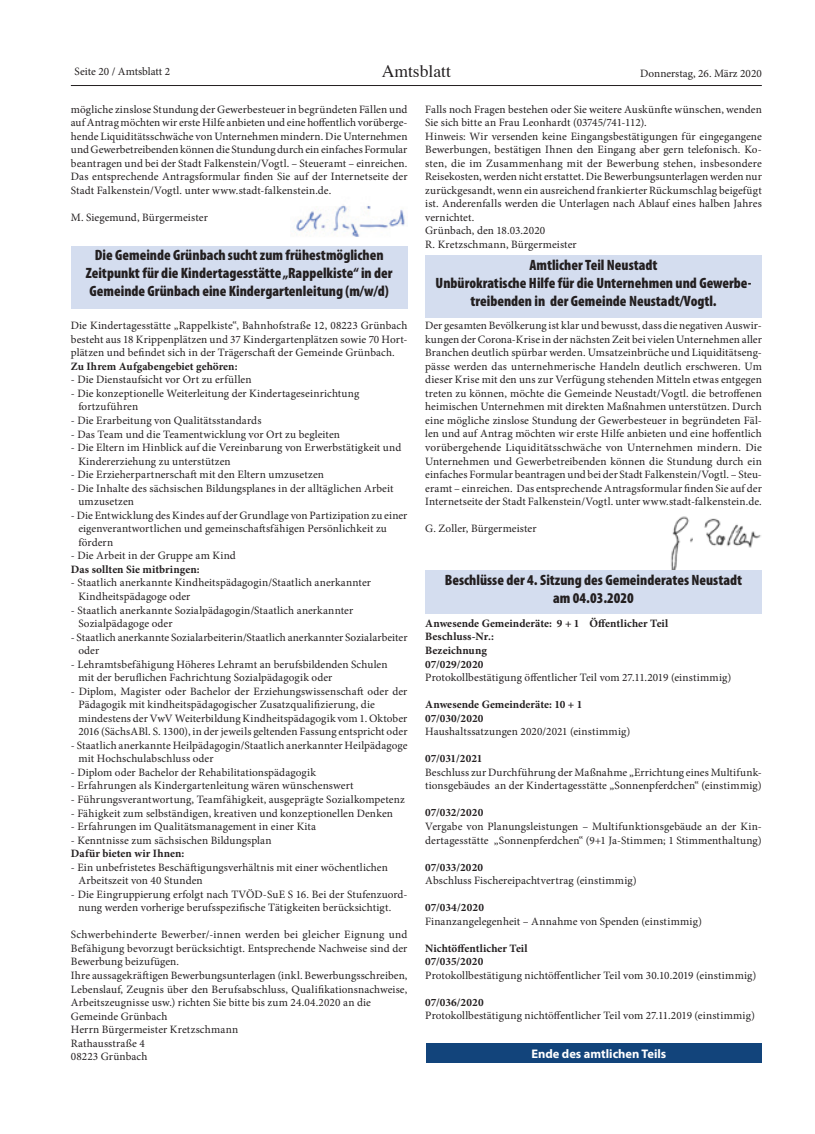
<style>
.page{position:relative;width:815px;height:1134px;background:#fff}
.page>*{position:absolute;margin:0;border:0;box-sizing:border-box;transform-origin:0 0}
.t1{font:17.5px "Times";color:#231f20}
.t2{font:900 condensed 15px/18px "Myriad Pro";color:#231f20;text-align:center}
.t3{font:700 12.5px "Myriad Pro";color:#fff}
.t4{font:11.25px/13.5px "Minion Pro";letter-spacing:.01em;color:#231f20}
.t5{font:700 11.25px/13.5px "Minion Pro";letter-spacing:.005em;color:#231f20}
</style>
<div class="page">
<hr style="left:71px;top:85px;width:691px;height:1px;background:#231f20">
<img style="left:670px;top:516px;width:91px;height:54px">
<img style="left:295px;top:205px;width:110px;height:32px">
<div style="left:71px;top:246px;width:336px;height:62px;background:#d4ddef"></div>
<div style="left:425px;top:255px;width:337px;height:63px;background:#d4ddef"></div>
<div style="left:425px;top:570px;width:337px;height:43px;background:#d4ddef"></div>
<div style="left:426px;top:1044px;width:335px;height:19px;background:#12447b"></div>
<p class="t4" style="left:75px;top:65px;width:97px">Seite 20 / Amtsblatt 2</p>
<h1 class="t1" style="left:382px;top:55px;width:71px">Amtsblatt</h1>
<p class="t4" style="left:640px;top:67px;width:123px">Donnerstag, 26. März 2020</p>
<p class="t4" style="left:425px;top:102px;width:338px">Falls noch Fragen bestehen oder Sie weitere Auskünfte wünschen, wenden Sie sich bitte an Frau Leonhardt (03745/741-112).<br>Hinweis: Wir versenden keine Eingangsbestätigungen für eingegangene Bewerbungen, bestätigen Ihnen den Eingang aber gern telefonisch. Ko&shy;sten, die im Zusammenhang mit der Bewerbung stehen, insbesondere Reisekosten, werden nicht erstattet. Die Bewerbungsunterlagen werden nur zurückgesandt, wenn ein ausreichend frankierter Rückumschlag beigefügt ist. Anderenfalls werden die Unterlagen nach Ablauf eines halben Jahres vernichtet.<br>Grünbach, den 18.03.2020<br>R. Kretzschmann, Bürgermeister</p>
<p class="t4" style="left:71px;top:102px;width:338px;text-align:justify">mögliche zinslose Stundung der Gewerbesteuer in begründeten Fällen und auf Antrag möchten wir erste Hilfe anbieten und eine hoffentlich vorüberge&shy;hende Liquiditätsschwäche von Unternehmen mindern. Die Unternehmen und Gewerbetreibenden können die Stundung durch ein einfaches Formular beantragen und bei der Stadt Falkenstein/Vogtl. – Steueramt – einreichen.<br>Das entsprechende Antragsformular finden Sie auf der Internetseite der Stadt Falkenstein/Vogtl. unter www.stadt-falkenstein.de.</p>
<p class="t4" style="left:71px;top:211px;width:139px">M. Siegemund, Bürgermeister</p>
<h2 class="t2" style="left:86px;top:246px;width:308px">Die Gemeinde Grünbach sucht zum frühestmöglichen<br>Zeitpunkt für die Kindertagesstätte „Rappelkiste“ in der<br>Gemeinde Grünbach eine Kindergartenleitung (m/w/d)</h2>
<h2 class="t2" style="left:436px;top:255px;width:317px">Amtlicher Teil Neustadt<br>Unbürokratische Hilfe für die Unternehmen und Gewerbe&shy;treibenden in der Gemeinde Neustadt/Vogtl.</h2>
<p class="t4" style="left:71px;top:319px;width:338px;text-align:justify">Die Kindertagesstätte „Rappelkiste“, Bahnhofstraße 12, 08223 Grünbach besteht aus 18 Krippenplätzen und 37 Kindergartenplätzen sowie 70 Hort&shy;plätzen und befindet sich in der Trägerschaft der Gemeinde Grünbach.</p>
<p class="t5" style="left:71px;top:359px;width:168px">Zu Ihrem Aufgabengebiet gehören:</p>
<p class="t4" style="left:71px;top:373px;width:182px">- Die Dienstaufsicht vor Ort zu erfüllen</p>
<p class="t4" style="left:78px;top:387px;width:282px;text-indent:-8px">- Die konzeptionelle Weiterleitung der Kindertageseinrichtung fortzuführen</p>
<p class="t4" style="left:71px;top:414px;width:192px">- Die Erarbeitung von Qualitätsstandards</p>
<p class="t4" style="left:71px;top:427px;width:271px">- Das Team und die Teamentwicklung vor Ort zu begleiten</p>
<p class="t4" style="left:78px;top:441px;width:324px;text-indent:-8px">- Die Eltern im Hinblick auf die Vereinbarung von Erwerbstätigkeit und<br>Kindererziehung zu unterstützen</p>
<p class="t4" style="left:71px;top:468px;width:255px">- Die Erzieherpartnerschaft mit den Eltern umzusetzen</p>
<p class="t4" style="left:78px;top:481px;width:317px;text-indent:-8px">- Die Inhalte des sächsischen Bildungsplanes in der alltäglichen Arbeit umzusetzen</p>
<p class="t4" style="left:78px;top:508px;width:331px;text-indent:-8px">- Die Entwicklung des Kindes auf der Grundlage von Partizipation zu einer eigenverantwortlichen und gemeinschaftsfähigen Persönlichkeit zu fördern</p>
<p class="t4" style="left:71px;top:549px;width:166px">- Die Arbeit in der Gruppe am Kind</p>
<p class="t5" style="left:71px;top:562px;width:130px">Das sollten Sie mitbringen:</p>
<p class="t4" style="left:78px;top:576px;width:294px;text-indent:-8px">- Staatlich anerkannte Kindheitspädagogin/Staatlich anerkannter<br>Kindheitspädagoge oder</p>
<p class="t4" style="left:78px;top:603px;width:276px;text-indent:-8px">- Staatlich anerkannte Sozialpädagogin/Staatlich anerkannter<br>Sozialpädagoge oder</p>
<p class="t4" style="left:78px;top:630px;width:331px;text-indent:-8px">- Staatlich anerkannte Sozialarbeiterin/Staatlich anerkannter Sozialarbeiter oder</p>
<p class="t4" style="left:78px;top:657px;width:311px;text-indent:-8px">- Lehramtsbefähigung Höheres Lehramt an berufsbildenden Schulen mit der beruflichen Fachrichtung Sozialpädagogik oder</p>
<p class="t4" style="left:78px;top:684px;width:331px;text-indent:-8px">- Diplom, Magister oder Bachelor der Erziehungswissenschaft oder der Pädagogik mit kindheitspädagogischer Zusatzqualifizierung, die mindestens der VwV Weiterbildung Kindheitspädagogik vom 1. Oktober 2016 (SächsABl. S. 1300), in der jeweils geltenden Fassung entspricht oder</p>
<p class="t4" style="left:78px;top:738px;width:331px;text-indent:-8px">- Staatlich anerkannte Heilpädagogin/Staatlich anerkannter Heilpädagoge mit Hochschulabschluss oder</p>
<p class="t4" style="left:71px;top:766px;width:247px">- Diplom oder Bachelor der Rehabilitationspädagogik</p>
<p class="t4" style="left:71px;top:779px;width:284px">- Erfahrungen als Kindergartenleitung wären wünschenswert</p>
<p class="t4" style="left:71px;top:793px;width:335px">- Führungsverantwortung, Teamfähigkeit, ausgeprägte Sozialkompetenz</p>
<p class="t4" style="left:71px;top:806px;width:324px">- Fähigkeit zum selbständigen, kreativen und konzeptionellen Denken</p>
<p class="t4" style="left:71px;top:820px;width:247px">- Erfahrungen im Qualitätsmanagement in einer Kita</p>
<p class="t4" style="left:71px;top:833px;width:202px">- Kenntnisse zum sächsischen Bildungsplan</p>
<p class="t5" style="left:71px;top:847px;width:115px">Dafür bieten wir Ihnen:</p>
<p class="t4" style="left:78px;top:860px;width:311px;text-indent:-8px">- Ein unbefristetes Beschäftigungsverhältnis mit einer wöchentlichen<br>Arbeitszeit von 40 Stunden</p>
<p class="t4" style="left:78px;top:887px;width:331px;text-indent:-8px">- Die Eingruppierung erfolgt nach TVÖD-SuE S 16. Bei der Stufenzuord&shy;nung werden vorherige berufsspezifische Tätigkeiten berücksichtigt.</p>
<p class="t4" style="left:71px;top:928px;width:338px">Schwerbehinderte Bewerber/-innen werden bei gleicher Eignung und Befähigung bevorzugt berücksichtigt. Entsprechende Nachweise sind der Bewerbung beizufügen.<br>Ihre aussagekräftigen Bewerbungsunterlagen (inkl. Bewerbungsschreiben, Lebenslauf, Zeugnis über den Berufsabschluss, Qualifikationsnachweise, Arbeitszeugnisse usw.) richten Sie bitte bis zum 24.04.2020 an die Gemeinde Grünbach<br>Herrn Bürgermeister Kretzschmann<br>Rathausstraße 4<br>08223 Grünbach</p>
<p class="t4" style="left:425px;top:319px;width:338px;text-align:justify">Der gesamten Bevölkerung ist klar und bewusst, dass die negativen Auswir&shy;kungen der Corona-Krise in der nächsten Zeit bei vielen Unternehmen aller Branchen deutlich spürbar werden. Umsatzeinbrüche und Liquiditätseng&shy;pässe werden das unternehmerische Handeln deutlich erschweren. Um dieser Krise mit den uns zur Verfügung stehenden Mitteln etwas entgegen treten zu können, möchte die Gemeinde Neustadt/Vogtl. die betroffenen heimischen Unternehmen mit direkten Maßnahmen unterstützen. Durch eine mögliche zinslose Stundung der Gewerbesteuer in begründeten Fäl&shy;len und auf Antrag möchten wir erste Hilfe anbieten und eine hoffentlich vorübergehende Liquiditätsschwäche von Unternehmen mindern. Die Unternehmen und Gewerbetreibenden können die Stundung durch ein einfaches Formular beantragen und bei der Stadt Falkenstein/Vogtl. – Steu&shy;eramt – einreichen. Das entsprechende Antragsformular finden Sie auf der Internetseite der Stadt Falkenstein/Vogtl. unter www.stadt-falkenstein.de.</p>
<p class="t4" style="left:425px;top:522px;width:113px">G. Zoller, Bürgermeister</p>
<h2 class="t2" style="left:445px;top:570px;width:299px">Beschlüsse der 4. Sitzung des Gemeinderates Neustadt am 04.03.2020</h2>
<p class="t5" style="left:425px;top:616px;width:245px">Anwesende Gemeinderäte: 9 + 1 Öffentlicher Teil<br>Beschluss-Nr.:<br>Bezeichnung<br>07/029/2020</p>
<p class="t4" style="left:425px;top:671px;width:308px">Protokollbestätigung öffentlicher Teil vom 27.11.2019 (einstimmig)</p>
<p class="t5" style="left:425px;top:698px;width:159px">Anwesende Gemeinderäte: 10 + 1<br>07/030/2020</p>
<p class="t4" style="left:425px;top:725px;width:207px">Haushaltssatzungen 2020/2021 (einstimmig)</p>
<p class="t5" style="left:425px;top:752px;width:59px">07/031/2021</p>
<p class="t4" style="left:425px;top:765px;width:338px">Beschluss zur Durchführung der Maßnahme „Errichtung eines Multifunk&shy;tionsgebäudes an der Kindertagesstätte „Sonnenpferdchen“ (einstimmig)</p>
<p class="t5" style="left:425px;top:806px;width:60px">07/032/2020</p>
<p class="t4" style="left:425px;top:820px;width:338px">Vergabe von Planungsleistungen – Multifunktionsgebäude an der Kin&shy;dertagesstätte „Sonnenpferdchen“ (9+1 Ja-Stimmen; 1 Stimmenthaltung)</p>
<p class="t5" style="left:425px;top:860px;width:59px">07/033/2020</p>
<p class="t4" style="left:425px;top:874px;width:213px">Abschluss Fischereipachtvertrag (einstimmig)</p>
<p class="t5" style="left:425px;top:901px;width:60px">07/034/2020</p>
<p class="t4" style="left:425px;top:914px;width:278px">Finanzangelegenheit – Annahme von Spenden (einstimmig)</p>
<p class="t5" style="left:425px;top:941px;width:104px">Nichtöffentlicher Teil<br>07/035/2020</p>
<p class="t4" style="left:425px;top:968px;width:333px">Protokollbestätigung nichtöffentlicher Teil vom 30.10.2019 (einstimmig)</p>
<p class="t5" style="left:425px;top:995px;width:60px">07/036/2020</p>
<p class="t4" style="left:425px;top:1009px;width:331px">Protokollbestätigung nichtöffentlicher Teil vom 27.11.2019 (einstimmig)</p>
<p class="t3" style="left:531px;top:1046px;width:136px">Ende des amtlichen Teils</p>
</div>
